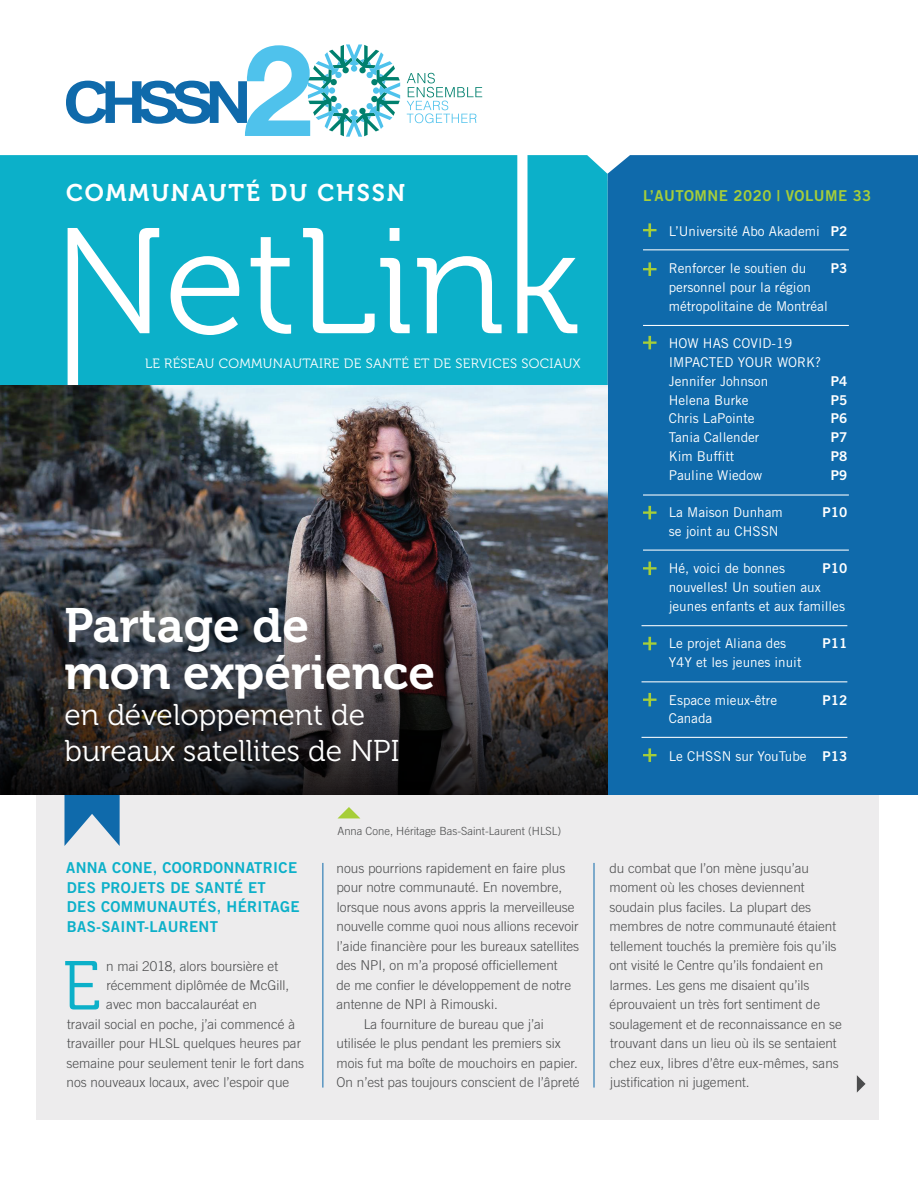
<style>
.page{position:relative;width:918px;height:1188px;background:#fff}
.page>*{position:absolute;margin:0;border:0;box-sizing:border-box;transform-origin:0 0}
.t1{font:69px "Museo 300";color:#0cb0c9}
.t2{font:48px/46.5px "Museo 700";color:#fff}
.t3{font:30px/36px "Museo 300";color:#fff}
.t4{font:24px "Museo 700";letter-spacing:.08em;color:#fff}
.t5{font:15px/19.5px "Trade Gothic LT Bold Two";letter-spacing:.02em;color:#0cb0c9}
.t6{font:15px "Trade Gothic LT Bold Two";letter-spacing:.03em;color:#a6ce39}
.t7{font:300 13.5px/19.5px "Trade Gothic LT";color:#4b4c4d}
.t8{font:13.5px/18.8px "Trade Gothic LT";color:#fff}
.t9{font:13.5px "Museo 300";letter-spacing:.025em;color:#fff}
.t10{font:13.5px "Trade Gothic LT Bold Two";color:#fff}
.t11{font:300 11.25px "Trade Gothic LT";color:#4b4c4d}
.s1{font-family:"Trade Gothic LT Bold Two"}
</style>
<div class="page">
<div style="left:37px;top:182px;width:842px;height:938px;background:#edeced"></div>
<div style="left:608px;top:155px;width:310px;height:640px;background:#0f6aab"></div>
<div style="left:0;top:155px;width:608px;height:231px;background:#0cb0c9"></div>
<svg style="left:58px;top:82px;width:519px;height:304px;background:#44c2d5"></svg>
<hr style="left:322px;top:863px;width:1px;height:225px;background:#0f6aab">
<hr style="left:594px;top:863px;width:1px;height:225px;background:#0f6aab">
<svg style="left:643px;top:223px;width:14px;height:14px"></svg>
<svg style="left:643px;top:262px;width:14px;height:14px"></svg>
<svg style="left:643px;top:336px;width:14px;height:13px"></svg>
<svg style="left:643px;top:506px;width:14px;height:13px"></svg>
<svg style="left:643px;top:562px;width:14px;height:13px"></svg>
<svg style="left:643px;top:637px;width:14px;height:13px"></svg>
<svg style="left:643px;top:693px;width:14px;height:13px"></svg>
<svg style="left:643px;top:748px;width:14px;height:14px"></svg>
<hr style="left:643px;top:249px;width:206px;height:1px;background:#fff">
<hr style="left:643px;top:325px;width:206px;height:1px;background:#fff">
<hr style="left:643px;top:494px;width:206px;height:2px;background:#fff">
<hr style="left:643px;top:550px;width:206px;height:1px;background:#fff">
<hr style="left:642px;top:625px;width:205px;height:1px;background:#fff">
<hr style="left:642px;top:681px;width:205px;height:1px;background:#fff">
<hr style="left:642px;top:737px;width:205px;height:1px;background:#fff">
<svg style="left:66px;top:44px;width:334px;height:93px"></svg>
<svg style="left:407px;top:73px;width:75px;height:50px"></svg>
<svg style="left:857px;top:1075px;width:9px;height:18px"></svg>
<svg style="left:64px;top:795px;width:56px;height:51px"></svg>
<svg style="left:338px;top:807px;width:22px;height:11px"></svg>
<img style="left:0;top:386px;width:608px;height:202px">
<svg style="left:0;top:588px;width:608px;height:207px;background:#3a3638"></svg>
<h3 class="t4" style="left:66px;top:179px;width:341px">COMMUNAUTÉ DU CHSSN</h3>
<p class="t9" style="left:145px;top:356px;width:437px">LE RÉSEAU COMMUNAUTAIRE DE SANTÉ ET DE SERVICES SOCIAUX</p>
<h2 class="t2" style="left:64px;top:603px;width:372px">Partage de<br>mon expérience</h2>
<h3 class="t3" style="left:64px;top:697px;width:336px">en développement de bureaux satellites de NPI</h3>
<p class="t5" style="left:66px;top:858px;width:235px">ANNA CONE, COORDONNATRICE<br>DES PROJETS DE SANTÉ ET<br>DES COMMUNAUTÉS, HÉRITAGE<br>BAS-SAINT-LAURENT</p>
<h1 class="t1" style="left:62px;top:949px;width:40px">E</h1>
<p class="t7" style="left:106px;top:956px;width:173px">n mai 2018, alors boursière et</p>
<p class="t7" style="left:106px;top:975px;width:185px">récemment diplômée de McGill,</p>
<p class="t7" style="left:106px;top:995px;width:152px">avec mon baccalauréat en</p>
<p class="t7" style="left:67px;top:1014px;width:230px">travail social en poche, j’ai commencé à</p>
<p class="t7" style="left:67px;top:1034px;width:236px">travailler pour HLSL quelques heures par</p>
<p class="t7" style="left:67px;top:1053px;width:239px">semaine pour seulement tenir le fort dans</p>
<p class="t7" style="left:67px;top:1073px;width:224px">nos nouveaux locaux, avec l’espoir que</p>
<p class="t11" style="left:338px;top:825px;width:225px">Anna Cone, Héritage Bas-Saint-Laurent (HLSL)</p>
<p class="t7" style="left:337px;top:858px;width:230px">nous pourrions rapidement en faire plus</p>
<p class="t7" style="left:336px;top:878px;width:227px">pour notre communauté. En novembre,</p>
<p class="t7" style="left:337px;top:897px;width:239px">lorsque nous avons appris la merveilleuse</p>
<p class="t7" style="left:337px;top:917px;width:244px">nouvelle comme quoi nous allions recevoir</p>
<p class="t7" style="left:337px;top:936px;width:244px">l’aide financière pour les bureaux satellites</p>
<p class="t7" style="left:336px;top:956px;width:223px">des NPI, on m’a proposé officiellement</p>
<p class="t7" style="left:336px;top:975px;width:236px">de me confier le développement de notre</p>
<p class="t7" style="left:337px;top:995px;width:163px">antenne de NPI à Rimouski.</p>
<p class="t7" style="left:364px;top:1014px;width:182px">La fourniture de bureau que j’ai</p>
<p class="t7" style="left:337px;top:1034px;width:226px">utilisée le plus pendant les premiers six</p>
<p class="t7" style="left:337px;top:1053px;width:243px">mois fut ma boîte de mouchoirs en papier.</p>
<p class="t7" style="left:337px;top:1073px;width:245px">On n’est pas toujours conscient de l’âpreté</p>
<p class="t6" style="left:643px;top:187px;width:230px">L’AUTOMNE 2020 | VOLUME 33</p>
<p class="t8" style="left:669px;top:221px;width:180px">L’Université Abo Akademi <span class="s1">P2</span></p>
<p class="t8" style="left:669px;top:259px;width:139px">Renforcer le soutien du</p>
<p class="t10" style="left:831px;top:260px;width:18px">P3</p>
<p class="t8" style="left:669px;top:278px;width:160px">personnel pour la région métropolitaine de Montréal</p>
<p class="t8" style="left:669px;top:334px;width:154px">HOW HAS COVID-19<br>IMPACTED YOUR WORK?<br>Jennifer Johnson</p>
<p class="t10" style="left:831px;top:373px;width:18px">P4</p>
<p class="t8" style="left:669px;top:390px;width:81px">Helena Burke</p>
<p class="t10" style="left:831px;top:391px;width:18px">P5</p>
<p class="t8" style="left:669px;top:409px;width:87px">Chris LaPointe</p>
<p class="t10" style="left:831px;top:410px;width:18px">P6</p>
<p class="t8" style="left:669px;top:428px;width:92px">Tania Callender</p>
<p class="t10" style="left:831px;top:429px;width:18px">P7</p>
<p class="t8" style="left:669px;top:446px;width:67px">Kim Buffitt</p>
<p class="t10" style="left:831px;top:448px;width:18px">P8</p>
<p class="t8" style="left:669px;top:465px;width:95px">Pauline Wiedow</p>
<p class="t10" style="left:831px;top:466px;width:18px">P9</p>
<p class="t8" style="left:669px;top:503px;width:116px">La Maison Dunham</p>
<p class="t10" style="left:823px;top:504px;width:26px">P10</p>
<p class="t8" style="left:669px;top:521px;width:111px">se joint au CHSSN</p>
<p class="t8" style="left:669px;top:559px;width:118px">Hé, voici de bonnes</p>
<p class="t10" style="left:823px;top:560px;width:26px">P10</p>
<p class="t8" style="left:669px;top:578px;width:178px">nouvelles! Un soutien aux jeunes enfants et aux familles</p>
<p class="t8" style="left:669px;top:634px;width:119px">Le projet Aliana des</p>
<p class="t10" style="left:823px;top:635px;width:26px">P11</p>
<p class="t8" style="left:669px;top:653px;width:134px">Y4Y et les jeunes inuit</p>
<p class="t8" style="left:669px;top:690px;width:110px">Espace mieux-être</p>
<p class="t10" style="left:823px;top:691px;width:26px">P12</p>
<p class="t8" style="left:669px;top:709px;width:45px">Canada</p>
<p class="t8" style="left:669px;top:747px;width:180px">Le CHSSN sur YouTube <span class="s1">P13</span></p>
<p class="t7" style="left:609px;top:858px;width:234px">du combat que l’on mène jusqu’au moment où les choses deviennent soudain plus faciles. La plupart des membres de notre communauté étaient tellement touchés la première fois qu’ils ont visité le Centre qu’ils fondaient en larmes. Les gens me disaient qu’ils éprouvaient un très fort sentiment de soulagement et de reconnaissance en se trouvant dans un lieu où ils se sentaient chez eux, libres d’être eux-mêmes, sans justification ni jugement.</p>
</div>
